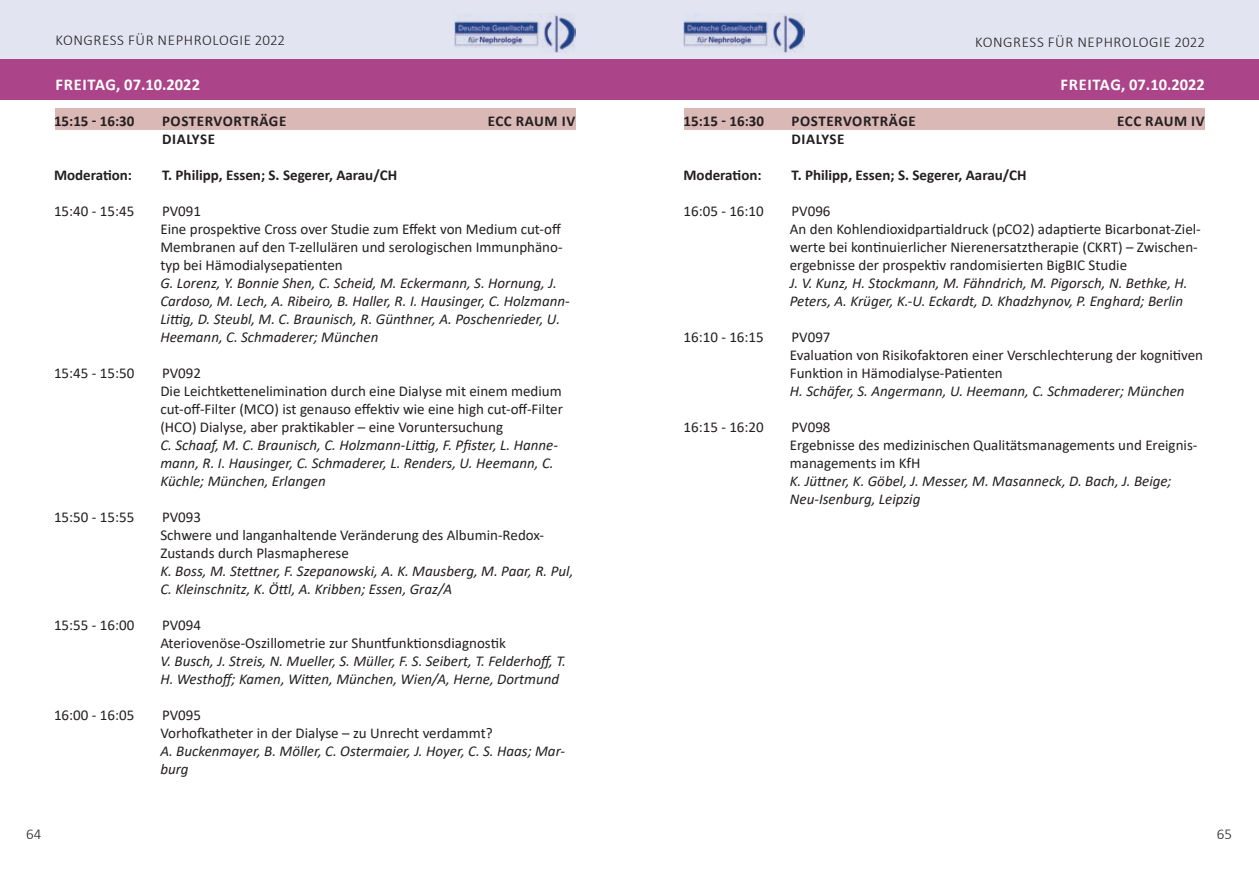
<style>
.page{position:relative;width:1259px;height:893px;background:#fff}
.page>*{position:absolute;margin:0;border:0;box-sizing:border-box;transform-origin:0 0}
.t1{font:700 16.5px "Calibri";color:#fff}
.t2{font:15px/18px "Calibri";color:#231f20}
.t3{font:italic 15px/18px "Calibri";color:#231f20}
.t4{font:700 15px "Calibri";color:#231f20}
.t5{font:700 15px/18px "Calibri";letter-spacing:.04em;color:#231f20}
.t6{font:300 15px "Calibri";letter-spacing:.04em;color:#231f20}
</style>
<div class="page">
<div style="left:0;top:0;width:629px;height:59px;background:#e2e4f2"></div>
<div style="left:629px;top:0;width:630px;height:59px;background:#e2e4f2"></div>
<img style="left:454px;top:14px;width:121px;height:39px">
<img style="left:683px;top:14px;width:121px;height:39px">
<div style="left:0;top:59px;width:629px;height:40px;background:#ab4488"></div>
<div style="left:629px;top:59px;width:630px;height:40px;background:#ab4488"></div>
<div style="left:55px;top:108px;width:520px;height:21px;background:#d9b8b6"></div>
<div style="left:684px;top:108px;width:521px;height:21px;background:#d9b8b6"></div>
<p class="t6" style="left:56px;top:31px;width:231px">KONGRESS FÜR NEPHROLOGIE 2022</p>
<p class="t6" style="left:975px;top:33px;width:231px">KONGRESS FÜR NEPHROLOGIE 2022</p>
<p class="t1" style="left:56px;top:73px;width:146px">FREITAG, 07.10.2022</p>
<p class="t1" style="left:1060px;top:73px;width:146px">FREITAG, 07.10.2022</p>
<p class="t4" style="left:54px;top:110px;width:82px">15:15 - 16:30</p>
<p class="t5" style="left:162px;top:112px;width:126px">POSTERVORTRÄGE<br>DIALYSE</p>
<p class="t4" style="left:54px;top:164px;width:80px">Moderation:</p>
<p class="t4" style="left:162px;top:164px;width:237px">T. Philipp, Essen; S. Segerer, Aarau/CH</p>
<p class="t2" style="left:54px;top:202px;width:82px">15:40 - 15:45</p>
<p class="t2" style="left:160px;top:202px;width:404px">PV091<br>Eine prospektive Cross over Studie zum Effekt von Medium cut-off Membranen auf den T-zellulären und serologischen Immunphäno&shy;typ bei Hämodialysepatienten</p>
<p class="t3" style="left:160px;top:273px;width:411px">G. Lorenz, Y. Bonnie Shen, C. Scheid, M. Eckermann, S. Hornung, J.<br>Cardoso, M. Lech, A. Ribeiro, B. Haller, R. I. Hausinger, C. Holzmann-Littig, D. Steubl, M. C. Braunisch, R. Günthner, A. Poschenrieder, U.<br>Heemann, C. Schmaderer; München</p>
<p class="t2" style="left:54px;top:364px;width:82px">15:45 - 15:50</p>
<p class="t2" style="left:160px;top:364px;width:404px">PV092<br>Die Leichtkettenelimination durch eine Dialyse mit einem medium cut-off-Filter (MCO) ist genauso effektiv wie eine high cut-off-Filter (HCO) Dialyse, aber praktikabler – eine Voruntersuchung</p>
<p class="t3" style="left:160px;top:435px;width:399px">C. Schaaf, M. C. Braunisch, C. Holzmann-Littig, F. Pfister, L. Hanne&shy;mann, R. I. Hausinger, C. Schmaderer, L. Renders, U. Heemann, C.<br>Küchle; München, Erlangen</p>
<p class="t2" style="left:54px;top:508px;width:82px">15:50 - 15:55</p>
<p class="t2" style="left:160px;top:508px;width:385px">PV093<br>Schwere und langanhaltende Veränderung des Albumin-Redox-<br>Zustands durch Plasmapherese</p>
<p class="t3" style="left:160px;top:561px;width:414px">K. Boss, M. Stettner, F. Szepanowski, A. K. Mausberg, M. Paar, R. Pul,<br>C. Kleinschnitz, K. Öttl, A. Kribben; Essen, Graz/A</p>
<p class="t2" style="left:54px;top:616px;width:82px">15:55 - 16:00</p>
<p class="t2" style="left:160px;top:616px;width:347px">PV094<br>Ateriovenöse-Oszillometrie zur Shuntfunktionsdiagnostik</p>
<p class="t3" style="left:160px;top:651px;width:407px">V. Busch, J. Streis, N. Mueller, S. Müller, F. S. Seibert, T. Felderhoff, T.<br>H. Westhoff; Kamen, Witten, München, Wien/A, Herne, Dortmund</p>
<p class="t2" style="left:54px;top:706px;width:82px">16:00 - 16:05</p>
<p class="t2" style="left:160px;top:706px;width:334px">PV095<br>Vorhofkatheter in der Dialyse – zu Unrecht verdammt?</p>
<p class="t3" style="left:160px;top:741px;width:406px">A. Buckenmayer, B. Möller, C. Ostermaier, J. Hoyer, C. S. Haas; Mar&shy;burg</p>
<p class="t5" style="left:488px;top:112px;width:89px">ECC RAUM IV</p>
<p class="t4" style="left:683px;top:110px;width:82px">15:15 - 16:30</p>
<p class="t5" style="left:791px;top:112px;width:126px">POSTERVORTRÄGE<br>DIALYSE</p>
<p class="t4" style="left:683px;top:164px;width:80px">Moderation:</p>
<p class="t4" style="left:791px;top:164px;width:237px">T. Philipp, Essen; S. Segerer, Aarau/CH</p>
<p class="t2" style="left:683px;top:202px;width:82px">16:05 - 16:10</p>
<p class="t2" style="left:790px;top:202px;width:412px">PV096<br>An den Kohlendioxidpartialdruck (pCO2) adaptierte Bicarbonat-Ziel&shy;werte bei kontinuierlicher Nierenersatztherapie (CKRT) – Zwischen&shy;ergebnisse der prospektiv randomisierten BigBIC Studie</p>
<p class="t3" style="left:790px;top:273px;width:399px">J. V. Kunz, H. Stockmann, M. Fähndrich, M. Pigorsch, N. Bethke, H.<br>Peters, A. Krüger, K.-U. Eckardt, D. Khadzhynov, P. Enghard; Berlin</p>
<p class="t2" style="left:683px;top:328px;width:82px">16:10 - 16:15</p>
<p class="t2" style="left:790px;top:328px;width:415px">PV097<br>Evaluation von Risikofaktoren einer Verschlechterung der kognitiven<br>Funktion in Hämodialyse-Patienten</p>
<p class="t3" style="left:790px;top:381px;width:396px">H. Schäfer, S. Angermann, U. Heemann, C. Schmaderer; München</p>
<p class="t2" style="left:683px;top:418px;width:82px">16:15 - 16:20</p>
<p class="t2" style="left:790px;top:418px;width:409px">PV098<br>Ergebnisse des medizinischen Qualitätsmanagements und Ereignis&shy;managements im KfH</p>
<p class="t3" style="left:790px;top:471px;width:383px">K. Jüttner, K. Göbel, J. Messer, M. Masanneck, D. Bach, J. Beige;<br>Neu-Isenburg, Leipzig</p>
<p class="t5" style="left:1117px;top:112px;width:89px">ECC RAUM IV</p>
<p class="t6" style="left:26px;top:825px;width:17px">64</p>
<p class="t6" style="left:1216px;top:825px;width:17px">65</p>
</div>
